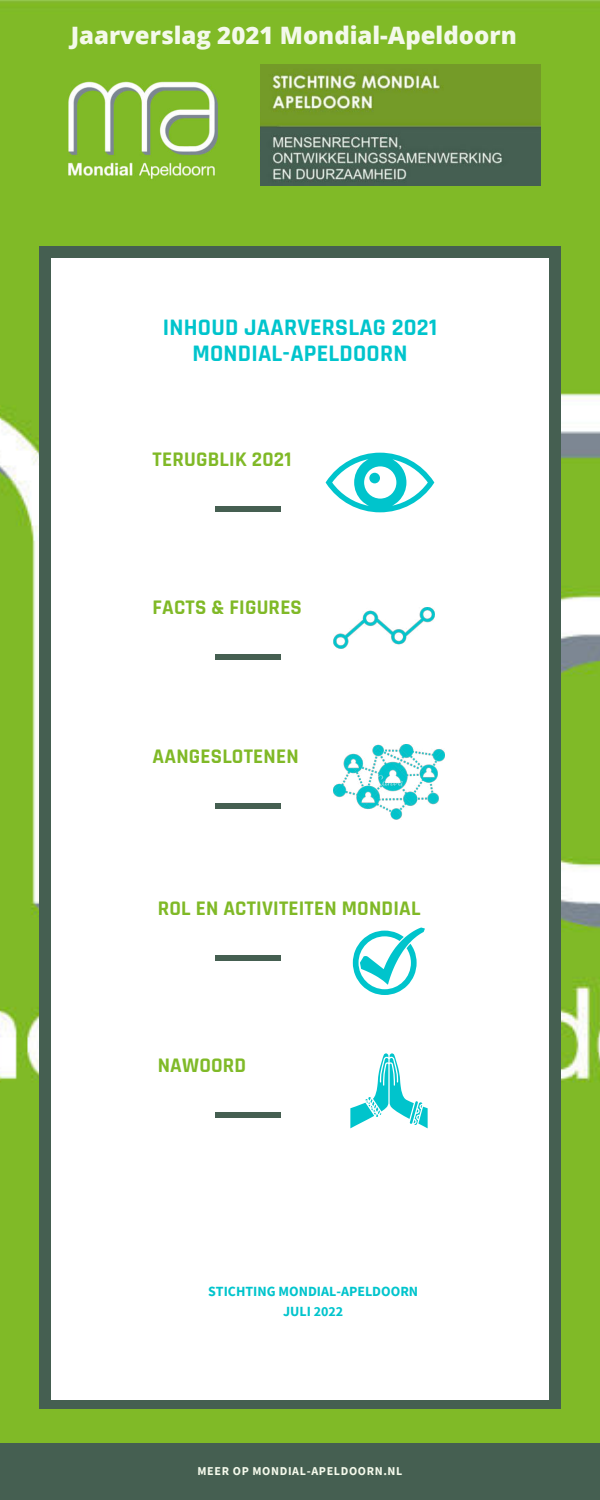
<style>
.page{position:relative;width:600px;height:1500px;background:#fff}
.page>*{position:absolute;margin:0;border:0;box-sizing:border-box;transform-origin:0 0}
.t1{font:700 24px/26.2px "Rajdhani";letter-spacing:.01em;color:#00c4cc;text-align:center}
.t2{font:800 24px "Open Sans";color:#f4f9eb}
.t3{font:700 21px "Rajdhani";letter-spacing:.01em;color:#80b927}
.t4{font:700 21px "Rajdhani";letter-spacing:.01em;color:#80ba28}
.t5{font:700 14px/19.5px "Source Sans Pro";color:#00c4cc;text-align:center}
.t6{font:700 12px "Source Sans Pro";letter-spacing:.055em;color:#f4f9eb}
</style>
<div class="page">
<img style="left:0;top:0;width:600px;height:1443px">
<div style="left:39px;top:246px;width:522px;height:1162px;background:#455f51"></div>
<div style="left:51px;top:258px;width:498px;height:1142px;background:#fff"></div>
<div style="left:0;top:1443px;width:600px;height:57px;background:#455f51"></div>
<div style="left:215px;top:506px;width:66px;height:6px;background:#455f51"></div>
<div style="left:215px;top:654px;width:66px;height:6px;background:#455f51"></div>
<div style="left:215px;top:803px;width:66px;height:6px;background:#455f51"></div>
<div style="left:215px;top:955px;width:66px;height:6px;background:#455f51"></div>
<div style="left:215px;top:1112px;width:66px;height:6px;background:#455f51"></div>
<svg style="left:326px;top:453px;width:108px;height:59px"></svg>
<div style="left:369px;top:473px;width:11px;height:10px;background:#00c4cc;border-radius:50%"></div>
<img style="left:260px;top:64px;width:280px;height:122px">
<img style="left:51px;top:51px;width:184px;height:167px">
<img style="left:334px;top:607px;width:100px;height:42px">
<svg style="left:353px;top:928px;width:72px;height:67px"></svg>
<img style="left:334px;top:744px;width:110px;height:75px">
<svg style="left:350px;top:1053px;width:78px;height:75px"></svg>
<p class="t2" style="left:71px;top:17px;width:448px">Jaarverslag 2021 Mondial-Apeldoorn</p>
<p class="t1" style="left:163px;top:315px;width:276px">INHOUD JAARVERSLAG 2021<br>MONDIAL-APELDOORN</p>
<p class="t3" style="left:153px;top:446px;width:140px">TERUGBLIK 2021</p>
<p class="t3" style="left:153px;top:595px;width:151px">FACTS &amp; FIGURES</p>
<p class="t3" style="left:153px;top:744px;width:148px">AANGESLOTENEN</p>
<p class="t3" style="left:158px;top:896px;width:264px">ROL EN ACTIVITEITEN MONDIAL</p>
<p class="t4" style="left:158px;top:1052px;width:90px">NAWOORD</p>
<p class="t5" style="left:208px;top:1282px;width:212px">STICHTING MONDIAL-APELDOORN<br>JULI 2022</p>
<p class="t6" style="left:198px;top:1463px;width:206px">MEER OP MONDIAL-APELDOORN.NL</p>
</div>
